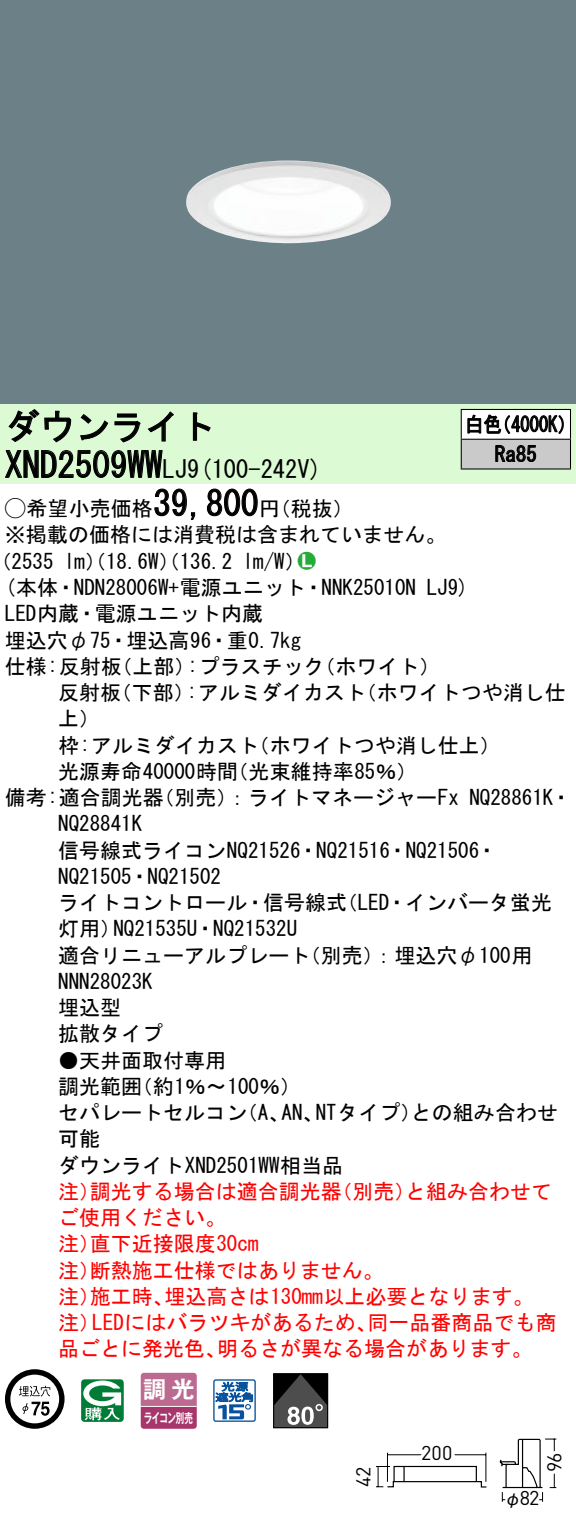
<style>
.page{position:relative;width:576px;height:1524px;background:#fff}
.page>*{position:absolute;margin:0;border:0;box-sizing:border-box;transform-origin:0 0}
.t1{font:35px "MS Gothic";color:#000}
.t2{font:24.5px "MS Gothic";color:#000}
.t3{font:23.1px "Gothic MB101 Pro De Bold 90 pv RKSJ H";color:#fff}
.t4{font:21px/26.2px "MS Gothic";color:#000}
.t5{font:21px/26.2px "MS Gothic";color:#f00}
.t6{font:21px/29.8px "MS Gothic";color:#000;scale:.88 1}
.t7{font:21px "Ford Classification 1";color:#23ac38}
.t8{font:19.95px "DINOT";letter-spacing:.005em;color:#000}
.t9{font:17.5px "Gothic BBB Pro Medium 90 pv RKSJ H";color:#000}
.t10{font:13.3px "Gothic MB101 Pro De Bold 90 pv RKSJ H";letter-spacing:-.05em;color:#fff;scale:.65 1}
.s1{font-size:24.5px}
.s2{font-family:"Ford Classification 1"}
.s3{color:#fff}
</style>
<div class="page">
<div style="left:0;top:0;width:575px;height:404px;background:#6c8087"></div>
<img style="left:186px;top:160px;width:205px;height:84px">
<div style="left:0;top:404px;width:575px;height:79px;background:#dcfad4"></div>
<svg style="left:8px;top:409px;width:64px;height:34px"></svg>
<svg style="left:80px;top:413px;width:60px;height:30px"></svg>
<svg style="left:147px;top:411px;width:26px;height:31px"></svg>
<svg style="left:192px;top:412px;width:19px;height:29px"></svg>
<svg style="left:5px;top:450px;width:158px;height:28px"></svg>
<svg style="left:154px;top:488px;width:42px;height:32px"></svg>
<svg style="left:207px;top:488px;width:51px;height:29px"></svg>
<svg style="left:5px;top:1369px;width:59px;height:60px"></svg>
<svg style="left:81px;top:1379px;width:43px;height:43px"></svg>
<svg style="left:140px;top:1373px;width:56px;height:56px;background:#b55884"></svg>
<hr style="left:141px;top:1406px;width:55px;height:1px;background:#fff">
<svg style="left:213px;top:1379px;width:43px;height:43px"></svg>
<div style="left:273px;top:1373px;width:55px;height:55px;border:1px solid #000"></div>
<svg style="left:273px;top:1374px;width:54px;height:53px;background:#484848"></svg>
<div style="left:461px;top:409px;width:109px;height:30px;background:#fff"></div>
<div style="left:461px;top:439px;width:109px;height:30px;background:#cacaca"></div>
<hr style="left:460px;top:409px;width:110px;height:1px;background:#000">
<hr style="left:569px;top:410px;width:2px;height:29px;background:#000">
<hr style="left:460px;top:439px;width:110px;height:1px;background:#000">
<svg style="left:460px;top:410px;width:1px;height:58px"></svg>
<hr style="left:569px;top:440px;width:2px;height:28px;background:#000">
<hr style="left:460px;top:468px;width:110px;height:2px;background:#000">
<svg style="left:467px;top:414px;width:96px;height:20px"></svg>
<svg style="left:495px;top:445px;width:41px;height:17px"></svg>
<svg style="left:499px;top:1438px;width:58px;height:64px"></svg>
<svg style="left:376px;top:1452px;width:111px;height:36px"></svg>
<h1 class="t1" style="left:5px;top:409px;width:212px">ダウンライト</h1>
<p class="t2" style="left:187px;top:456px;width:136px">(9 100-242 (V</p>
<h1 class="t1" style="left:5px;top:447px;width:184px">XND2509WW<span class="s1">LJ</span></h1>
<h1 class="t1" style="left:153px;top:486px;width:106px">39,800</h1>
<p class="t4" style="left:5px;top:495px;width:442px"><span class="s2">A</span>希望小売価格<br>※掲載の価格には消費税は含まれていません。</p>
<p class="t7" style="left:298px;top:550px;width:19px">2<span class="s3">7</span></p>
<p class="t4" style="left:259px;top:495px;width:96px">（円税抜(</p>
<p class="t4" style="left:243px;top:548px;width:64px">l m (W/</p>
<p class="t4" style="left:-9px;top:548px;width:65px">（2535</p>
<p class="t4" style="left:64px;top:548px;width:169px">lm）（18.6 ）（W 136.2</p>
<p class="t6" style="left:494px;top:409px;width:49px;text-indent:-30px">白色<br>Ra85</p>
<p class="t6" style="left:492px;top:409px;width:96px">（4000 (K</p>
<p class="t4" style="left:5px;top:574px;width:412px">(本体・NDN28006 +W 電源ユニット・NNK25010N</p>
<p class="t4" style="left:5px;top:600px;width:259px">LED内蔵・電源ユニット内蔵</p>
<p class="t4" style="left:5px;top:627px;width:297px">埋込穴φ75・埋込高96・重0.7kg</p>
<p class="t4" style="left:314px;top:653px;width:127px">（ホワイト(</p>
<p class="t4" style="left:426px;top:574px;width:44px">LJ (9</p>
<p class="t4" style="left:187px;top:653px;width:139px">:プラスチック</p>
<p class="t4" style="left:5px;top:653px;width:118px">仕様:反射板</p>
<p class="t4" style="left:111px;top:653px;width:85px">（上部）</p>
<p class="t4" style="left:58px;top:679px;width:64px">反射板上(</p>
<p class="t4" style="left:111px;top:679px;width:85px">（下部）</p>
<p class="t4" style="left:187px;top:679px;width:181px">:アルミダイカスト</p>
<p class="t4" style="left:355px;top:679px;width:211px">（ホワイトつや消し仕</p>
<p class="t4" style="left:227px;top:732px;width:191px;text-indent:-169px">枠:アルミダイカスト<br>（光束維持率85％(</p>
<p class="t4" style="left:248px;top:732px;width:254px">（ホワイトつや消し仕上(</p>
<p class="t4" style="left:58px;top:758px;width:181px">光源寿命40000時間</p>
<p class="t4" style="left:153px;top:784px;width:307px">（別売：）ライトマネージャーFx</p>
<p class="t4" style="left:5px;top:784px;width:160px">備考:適合調光器</p>
<p class="t4" style="left:58px;top:810px;width:85px">NQ28841K</p>
<p class="t4" style="left:58px;top:837px;width:441px">信号線式ライコンNQ21526・NQ21516・NQ21506・</p>
<p class="t4" style="left:58px;top:863px;width:164px">NQ21505・NQ21502</p>
<p class="t4" style="left:336px;top:889px;width:217px">（LED・インバータ蛍光</p>
<p class="t4" style="left:469px;top:784px;width:104px">NQ28861 ・K</p>
<p class="t4" style="left:58px;top:889px;width:290px;text-align:center">ライトコントロール・信号線式<br>NQ21535 ・U NQ21532U</p>
<p class="t4" style="left:58px;top:915px;width:64px">灯用）</p>
<p class="t4" style="left:58px;top:942px;width:253px">適合リニューアルプレート<br>NNN28023K<br>埋込型<br>拡散タイプ</p>
<p class="t4" style="left:132px;top:1047px;width:171px;text-indent:-73px">●天井面取付専用<br>（約1％〜100％(</p>
<p class="t4" style="left:300px;top:942px;width:234px">（別売：）埋込穴φ100用</p>
<p class="t4" style="left:58px;top:1073px;width:85px">調光範囲</p>
<p class="t4" style="left:315px;top:1099px;width:107px">NTタイプ）</p>
<p class="t4" style="left:411px;top:1099px;width:148px">との組み合わせ</p>
<p class="t4" style="left:58px;top:1099px;width:286px">セパレートセルコン<br>可能<br>ダウンライトXND2501WW相当品</p>
<p class="t4" style="left:237px;top:1099px;width:54px">（、A</p>
<p class="t4" style="left:281px;top:1099px;width:43px">AN、</p>
<p class="t5" style="left:90px;top:1178px;width:253px">調光する場合は適合調光器</p>
<p class="t5" style="left:331px;top:1178px;width:85px">（別売）</p>
<p class="t5" style="left:405px;top:1178px;width:148px">と組み合わせて</p>
<p class="t5" style="left:58px;top:1178px;width:43px">注）</p>
<p class="t5" style="left:58px;top:1204px;width:169px">ご使用ください。</p>
<p class="t5" style="left:90px;top:1230px;width:170px">直下近接限度30cm</p>
<p class="t5" style="left:90px;top:1230px;width:295px;text-indent:-32px">注）<br>断熱施工仕様ではありません。</p>
<p class="t5" style="left:58px;top:1257px;width:43px">注）</p>
<p class="t5" style="left:164px;top:1283px;width:370px">埋込高さは130mm以上必要となります。</p>
<p class="t5" style="left:90px;top:1283px;width:85px">施工時、</p>
<p class="t5" style="left:58px;top:1283px;width:43px">注）</p>
<p class="t5" style="left:92px;top:1309px;width:286px">LEDにはバラツキがあるため、</p>
<p class="t5" style="left:367px;top:1309px;width:190px">同一品番商品でも商</p>
<p class="t5" style="left:58px;top:1309px;width:43px">注）</p>
<p class="t5" style="left:58px;top:1335px;width:169px">品ごとに発光色、</p>
<p class="t5" style="left:217px;top:1335px;width:317px">明るさが異なる場合があります。</p>
<p class="t3" style="left:143px;top:1370px;width:53px">調光</p>
<p class="t10" style="left:144px;top:1406px;width:77px">ライコン別売</p>
<p class="t8" style="left:349px;top:1487px;width:22px;rotate:-90deg">42</p>
<p class="t8" style="left:421px;top:1439px;width:33px">200</p>
<p class="t8" style="left:519px;top:1484px;width:21px">82</p>
<p class="t9" style="left:504px;top:1484px;width:19px">φ</p>
<p class="t8" style="left:540px;top:1472px;width:21px;rotate:-90deg">96</p>
</div>
